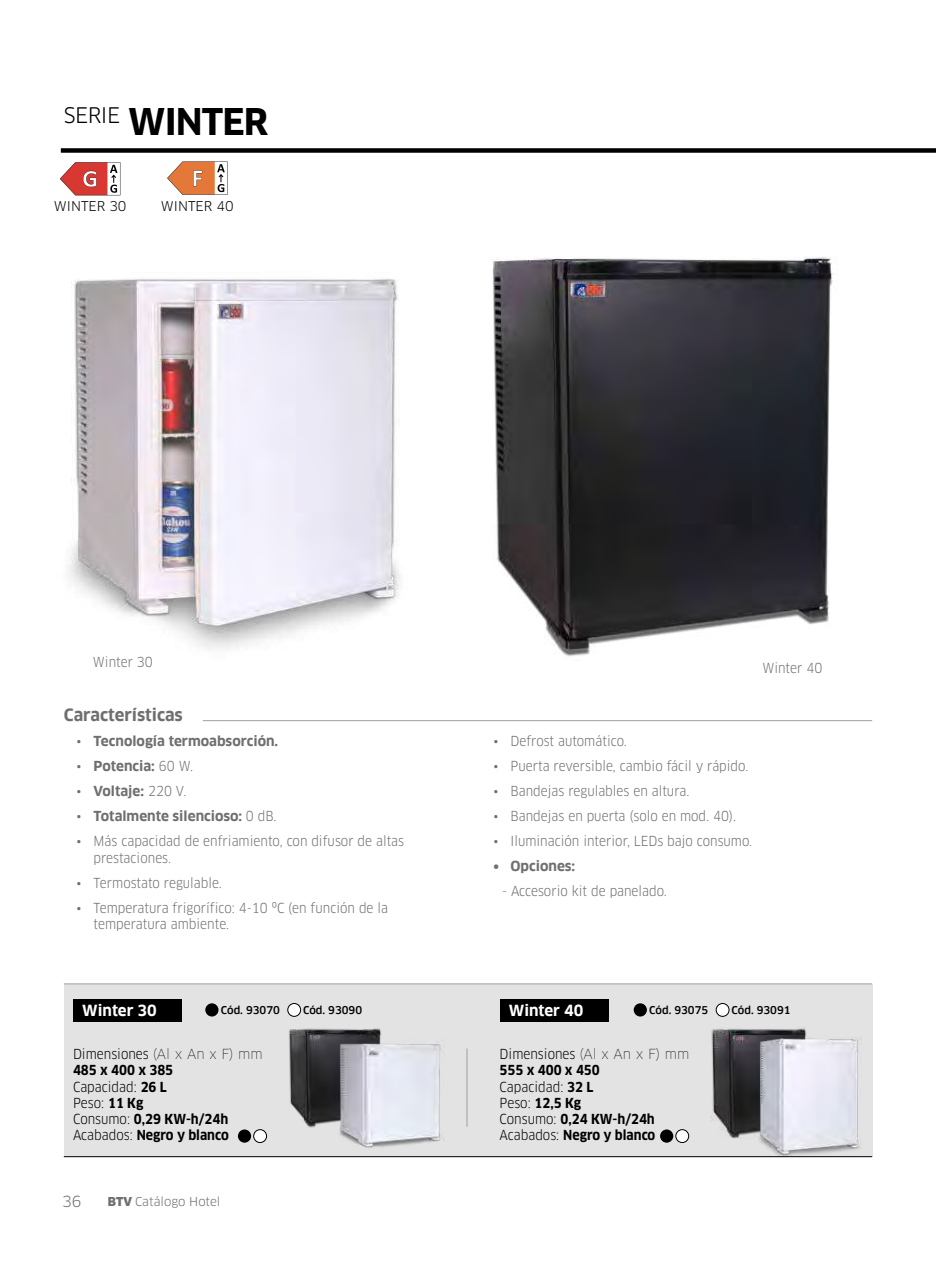
<style>
.page{position:relative;width:936px;height:1263px;background:#fff}
.page>*{position:absolute;margin:0;border:0;box-sizing:border-box;transform-origin:0 0}
.t1{font:700 36px "Clan Pro";letter-spacing:-.025em;color:#000}
.t2{font:700 16.5px "Clan Pro";color:#706f6f}
.t3{font:700 15px "Clan Pro";color:#fff}
.t4{font:15px "Clan Pro";color:#706f6f}
.t5{font:13.5px/16.5px "Clan Pro Narr";color:#706f6f}
.t6{font:700 13.5px/16.2px "Clan Pro Narr";color:#000}
.t7{font:13.5px/16.2px "Clan Pro Narr";color:#000}
.t8{font:700 13.5px "Clan Pro";color:#706f6f}
.t9{font:13.05px "Clan Pro";color:#000}
.t10{font:12px "Clan Pro";color:#706f6f}
.t11{font:500 10.5px "Clan Pro";color:#000}
.s1{font-family:"Clan Pro Narr";font-weight:400}
.s2{font-family:"Clan Pro";font-weight:100}
.s3{font-weight:700}
.s4{font-weight:400}
.s5{font-weight:900}
</style>
<div class="page">
<div style="left:64px;top:984px;width:808px;height:172px;background:#e3e3e3"></div>
<hr style="left:64px;top:983px;width:808px;height:1px;background:#9d9d9c">
<hr style="left:203px;top:720px;width:669px;height:1px;background:#9d9d9c">
<div style="left:238px;top:1129px;width:13px;height:14px;background:#000;border-radius:50%"></div>
<div style="left:660px;top:1129px;width:13px;height:14px;background:#000;border-radius:50%"></div>
<div style="left:254px;top:1130px;width:12px;height:12px;background:#fff;border-radius:50%"></div>
<div style="left:253px;top:1129px;width:14px;height:14px;border:1px solid #000;border-radius:50%"></div>
<div style="left:675px;top:1129px;width:13px;height:14px;border:1px solid #000;border-radius:50%"></div>
<hr style="left:64px;top:1156px;width:808px;height:1px;background:#000">
<div style="left:61px;top:148px;width:874px;height:5px;background:#000"></div>
<svg style="left:60px;top:162px;width:60px;height:33px"></svg>
<svg style="left:167px;top:162px;width:61px;height:33px"></svg>
<hr style="left:466px;top:1048px;width:1px;height:79px;background:#9d9d9c">
<div style="left:73px;top:999px;width:109px;height:23px;background:#000"></div>
<div style="left:499px;top:999px;width:109px;height:23px;background:#000"></div>
<img style="left:287px;top:1012px;width:93px;height:116px">
<img style="left:677px;top:1011px;width:55px;height:132px">
<img style="left:324px;top:1029px;width:130px;height:129px">
<img style="left:732px;top:1019px;width:141px;height:139px">
<img style="left:68px;top:279px;width:332px;height:370px">
<img style="left:492px;top:256px;width:342px;height:401px">
<div style="left:205px;top:1003px;width:13px;height:13px;background:#000;border-radius:50%"></div>
<div style="left:633px;top:1003px;width:14px;height:13px;background:#000;border-radius:50%"></div>
<div style="left:288px;top:1003px;width:12px;height:13px;background:#fff;border-radius:50%"></div>
<div style="left:287px;top:1003px;width:14px;height:13px;border:1px solid #000;border-radius:50%"></div>
<div style="left:716px;top:1003px;width:13px;height:13px;background:#fff;border-radius:50%"></div>
<div style="left:716px;top:1003px;width:13px;height:13px;border:1px solid #000;border-radius:50%"></div>
<h1 class="t1" style="left:64px;top:100px;width:206px"><sup>SERIE</sup> WINTER</h1>
<p class="t9" style="left:54px;top:199px;width:74px">WINTER 30</p>
<p class="t9" style="left:161px;top:199px;width:74px">WINTER 40</p>
<p class="t5" style="left:93px;top:654px;width:61px">Winter 30</p>
<p class="t2" style="left:64px;top:705px;width:120px">Características</p>
<p class="t8" style="left:77px;top:733px;width:203px"><span class="s1">•</span> Tecnología termoabsorción.</p>
<p class="t8" style="left:77px;top:758px;width:118px"><span class="s1">•</span> Potencia: <span class="s1">60 W.</span></p>
<p class="t8" style="left:77px;top:783px;width:111px"><span class="s1">•</span> Voltaje: <span class="s1">220 V.</span></p>
<p class="t8" style="left:77px;top:808px;width:201px"><span class="s1">•</span> Totalmente silencioso: <span class="s1">0 dB.</span></p>
<p class="t5" style="left:94px;top:833px;width:312px;text-indent:-17px">• Más capacidad de enfriamiento, con difusor de altas prestaciones.</p>
<p class="t5" style="left:77px;top:874px;width:147px">• Termostato regulable.</p>
<p class="t5" style="left:94px;top:899px;width:296px;text-indent:-17px">• Temperatura frigorífico: 4-10 ºC (en función de la temperatura ambiente.</p>
<p class="t5" style="left:762px;top:660px;width:61px">Winter 40</p>
<p class="t5" style="left:493px;top:733px;width:135px">• Defrost automático.</p>
<p class="t5" style="left:493px;top:758px;width:256px">• Puerta reversible, cambio fácil y rápido.</p>
<p class="t5" style="left:493px;top:783px;width:197px">• Bandejas regulables en altura.</p>
<p class="t5" style="left:493px;top:808px;width:244px">• Bandejas en puerta (solo en mod. 40).</p>
<p class="t5" style="left:493px;top:833px;width:260px">• Iluminación interior, LEDs bajo consumo.</p>
<p class="t8" style="left:493px;top:858px;width:83px">• Opciones:</p>
<p class="t5" style="left:502px;top:883px;width:166px">- Accesorio kit de panelado.</p>
<p class="t3" style="left:82px;top:1002px;width:76px">Winter 30</p>
<p class="t3" style="left:509px;top:1002px;width:76px">Winter 40</p>
<p class="t11" style="left:221px;top:1004px;width:60px">Cód. 93070</p>
<p class="t11" style="left:303px;top:1004px;width:60px">Cód. 93090</p>
<p class="t11" style="left:649px;top:1004px;width:60px">Cód. 93075</p>
<p class="t11" style="left:731px;top:1004px;width:60px">Cód. 93091</p>
<p class="t7" style="left:73px;top:1046px;width:191px">Dimensiones <span class="s2">(Al x An x F) mm<br></span><span class="s3">485 x 400 x 385<br></span>Capacidad: <span class="s3">26 L<br></span>Peso: <span class="s3">11 Kg<br></span>Consumo: <span class="s3">0,29 KW-h/24h<br></span>Acabados: <span class="s3">Negro y blanco</span></p>
<p class="t6" style="left:499px;top:1046px;width:191px"><span class="s4">Dimensiones</span> <span class="s2">(Al x An x F) mm<br></span>555 x 400 x 450<br><span class="s4">Capacidad:</span> 32 L<br><span class="s4">Peso:</span> 12,5 Kg<br><span class="s4">Consumo:</span> 0,24 KW-h/24h<br><span class="s4">Acabados:</span> Negro y blanco</p>
<p class="t4" style="left:62px;top:1193px;width:21px">36</p>
<p class="t10" style="left:108px;top:1195px;width:114px"><span class="s5">BTV</span> Catálogo Hotel</p>
</div>
